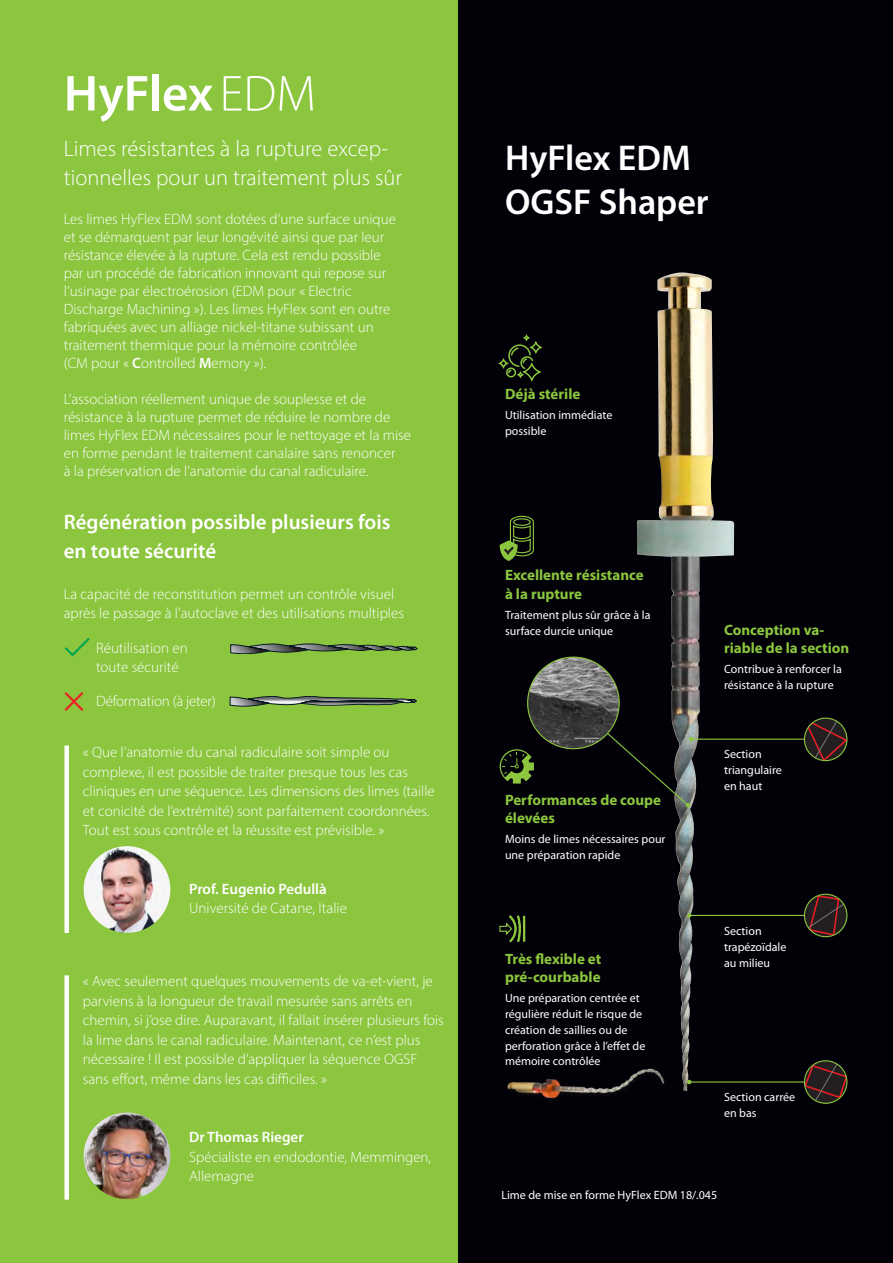
<style>
.page{position:relative;width:893px;height:1263px;background:#fff}
.page>*{position:absolute;margin:0;border:0;box-sizing:border-box;transform-origin:0 0}
.Product-Name-Content{font:600 51px "Myriad Pro";color:#fff}
.Headline-Big{font:600 36px/43.2px "Myriad Pro";color:#fff}
.Content-Subline{font:300 22.5px/28.5px "Myriad Pro";color:#fff}
.Headline-Middle{font:600 21px/28.5px "Myriad Pro";color:#fff}
.Base-Text-Normal{font:300 15px/18px "Myriad Pro";color:#fff}
.Headline-Small{font:700 15px/18.8px "Myriad Pro";color:#8bc63e}
.Base-Text-Normal-2{font:600 15px "Myriad Pro";color:#fff}
.Base-Text-Small{font:12px/15.8px "Myriad Pro";color:#fff}
.s1{font-weight:300}
.s2{font-weight:600}
</style>
<div class="page">
<div style="left:448px;top:0;width:445px;height:1263px;background:#020107"></div>
<div style="left:0;top:0;width:457px;height:1263px;background:#8bc63e"></div>
<img style="left:637px;top:272px;width:97px;height:819px">
<svg style="left:804px;top:1061px;width:43px;height:42px"></svg>
<div style="left:804px;top:1060px;width:43px;height:44px;border:1px solid #8bc63e;border-radius:50%"></div>
<svg style="left:804px;top:894px;width:43px;height:43px"></svg>
<div style="left:804px;top:894px;width:43px;height:43px;border:1px solid #8bc63e;border-radius:50%"></div>
<svg style="left:804px;top:719px;width:43px;height:42px"></svg>
<div style="left:804px;top:717px;width:43px;height:44px;border:1px solid #8bc63e;border-radius:50%"></div>
<hr style="left:689px;top:915px;width:115px;height:1px;background:#8bc63e">
<svg style="left:687px;top:913px;width:4px;height:5px"></svg>
<hr style="left:689px;top:1081px;width:115px;height:1px;background:#8bc63e">
<svg style="left:687px;top:1080px;width:4px;height:4px"></svg>
<hr style="left:691px;top:739px;width:113px;height:1px;background:#8bc63e">
<img style="left:507px;top:1022px;width:164px;height:77px">
<svg style="left:572px;top:701px;width:121px;height:106px"></svg>
<img style="left:528px;top:657px;width:91px;height:92px;border-radius:46px">
<div style="left:523px;top:916px;width:2px;height:26px;border:1px solid #8bc63e"></div>
<svg style="left:499px;top:915px;width:22px;height:28px"></svg>
<svg style="left:500px;top:515px;width:34px;height:46px"></svg>
<svg style="left:499px;top:749px;width:35px;height:34px"></svg>
<svg style="left:498px;top:334px;width:45px;height:48px"></svg>
<svg style="left:231px;top:644px;width:186px;height:10px"></svg>
<svg style="left:230px;top:696px;width:187px;height:10px"></svg>
<svg style="left:65px;top:638px;width:25px;height:18px"></svg>
<div style="left:64px;top:745px;width:5px;height:188px;background:#fff"></div>
<img style="left:84px;top:846px;width:86px;height:87px;border-radius:43px">
<div style="left:64px;top:975px;width:5px;height:225px;background:#fff"></div>
<img style="left:84px;top:1112px;width:86px;height:87px;border-radius:43px">
<p class="Product-Name-Content" style="left:64px;top:61px;width:254px">HyFlex <span class="s1">EDM</span></p>
<p class="Content-Subline" style="left:64px;top:134px;width:340px">Limes résistantes à la rupture excep&shy;tionnelles pour un traitement plus sûr</p>
<p class="Base-Text-Normal" style="left:64px;top:210px;width:334px">Les limes HyFlex EDM sont dotées d’une surface unique et se démarquent par leur longévité ainsi que par leur résistance élevée à la rupture. Cela est rendu possible par un procédé de fabrication innovant qui repose sur l’usinage par électroérosion (EDM pour « Electric Discharge Machining »). Les limes HyFlex sont en outre fabriquées avec un alliage nickel-titane subissant un traitement thermique pour la mémoire contrôlée<br>(CM pour « <span class="s2">C</span>ontrolled <span class="s2">M</span>emory »).</p>
<p class="Base-Text-Normal" style="left:64px;top:390px;width:349px">L’association réellement unique de souplesse et de résistance à la rupture permet de réduire le nombre de limes HyFlex EDM nécessaires pour le nettoyage et la mise en forme pendant le traitement canalaire sans renoncer<br>à la préservation de l’anatomie du canal radiculaire.</p>
<p class="Headline-Middle" style="left:64px;top:508px;width:328px">Régénération possible plusieurs fois en toute sécurité</p>
<p class="Base-Text-Normal" style="left:64px;top:584px;width:342px;line-height:19.5px">La capacité de reconstitution permet un contrôle visuel après le passage à l’autoclave et des utilisations multiples</p>
<p class="Base-Text-Normal" style="left:96px;top:638px;width:93px;line-height:19.5px">Réutilisation en toute sécurité</p>
<p class="Base-Text-Normal" style="left:96px;top:692px;width:121px">Déformation (à jeter)</p>
<p class="Base-Text-Normal" style="left:83px;top:742px;width:353px;line-height:19.5px">« Que l’anatomie du canal radiculaire soit simple ou complexe, il est possible de traiter presque tous les cas cliniques en une séquence. Les dimensions des limes (taille et conicité de l’extrémité) sont parfaitement coordonnées.<br>Tout est sous contrôle et la réussite est prévisible. »</p>
<p class="Base-Text-Normal-2" style="left:189px;top:879px;width:139px">Prof. Eugenio Pedullà</p>
<p class="Base-Text-Normal" style="left:189px;top:899px;width:159px">Université de Catane, Italie</p>
<p class="Base-Text-Normal" style="left:83px;top:971px;width:362px;line-height:19.5px">« Avec seulement quelques mouvements de va-et-vient, je parviens à la longueur de travail mesurée sans arrêts en chemin, si j’ose dire. Auparavant, il fallait insérer plusieurs fois la lime dans le canal radiculaire. Maintenant, ce n’est plus nécessaire ! Il est possible d’appliquer la séquence OGSF sans effort, même dans les cas difficiles. »</p>
<p class="Base-Text-Normal-2" style="left:189px;top:1128px;width:116px">Dr Thomas Rieger</p>
<p class="Base-Text-Normal" style="left:189px;top:1147px;width:244px;line-height:19.5px">Spécialiste en endodontie, Memmingen,<br>Allemagne</p>
<p class="Headline-Big" style="left:505px;top:136px;width:205px">HyFlex EDM<br>OGSF Shaper</p>
<p class="Headline-Small" style="left:505px;top:384px;width:77px">Déjà stérile</p>
<p class="Base-Text-Small" style="left:505px;top:407px;width:109px">Utilisation immédiate possible</p>
<p class="Headline-Small" style="left:505px;top:565px;width:140px">Excellente résistance à la rupture</p>
<p class="Base-Text-Small" style="left:505px;top:607px;width:147px">Traitement plus sûr grâce à la surface durcie unique</p>
<p class="Headline-Small" style="left:505px;top:790px;width:158px">Performances de coupe élevées</p>
<p class="Base-Text-Small" style="left:505px;top:832px;width:162px">Moins de limes nécessaires pour une préparation rapide</p>
<p class="Headline-Small" style="left:505px;top:949px;width:98px">Très flexible et pré-courbable</p>
<p class="Base-Text-Small" style="left:505px;top:991px;width:142px">Une préparation centrée et régulière réduit le risque de création de saillies ou de perforation grâce à l’effet de mémoire contrôlée</p>
<p class="Headline-Small" style="left:724px;top:620px;width:127px">Conception va&shy;riable de la section</p>
<p class="Base-Text-Small" style="left:724px;top:662px;width:119px">Contribue à renforcer la résistance à la rupture</p>
<p class="Base-Text-Small" style="left:724px;top:746px;width:59px">Section triangulaire en haut</p>
<p class="Base-Text-Small" style="left:724px;top:923px;width:64px">Section trapézoïdale au milieu</p>
<p class="Base-Text-Small" style="left:724px;top:1089px;width:73px">Section carrée en bas</p>
<p class="Base-Text-Small" style="left:501px;top:1187px;width:217px">Lime de mise en forme HyFlex EDM 18/.045</p>
</div>
